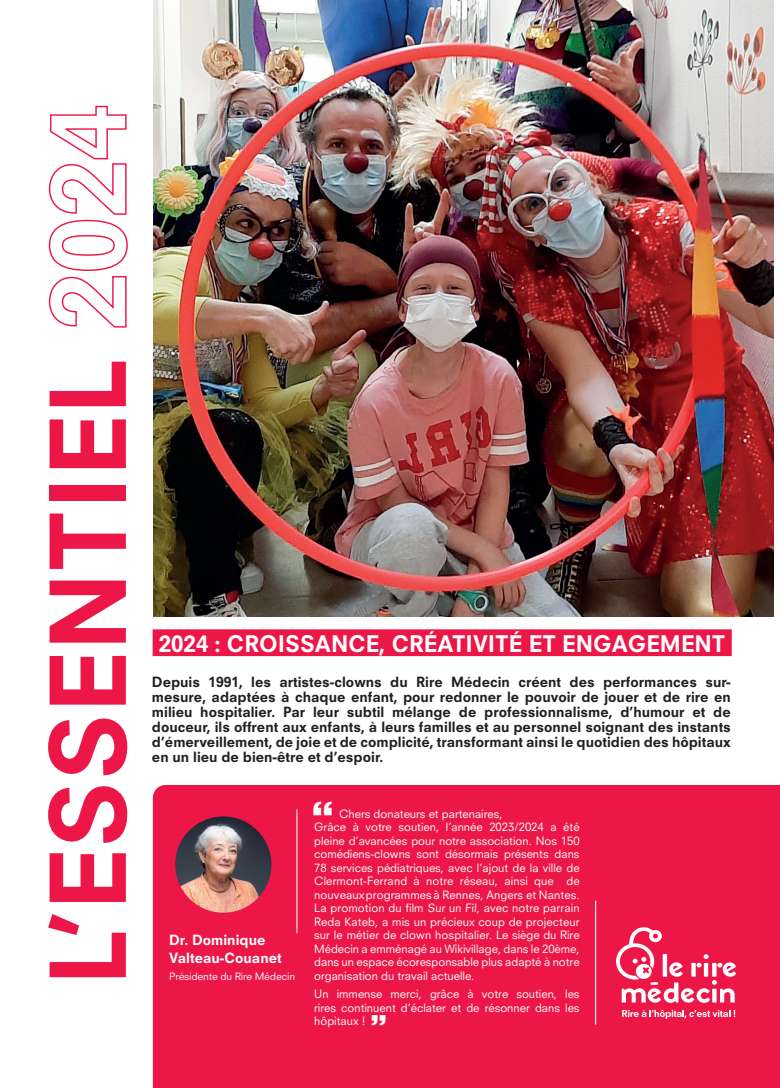
<style>
.page{position:relative;width:780px;height:1088px;background:#fff}
.page>*{position:absolute;margin:0;border:0;box-sizing:border-box;transform-origin:0 0}
.t1{font:800 101.38px "Neuzeit SLT Std";color:#ed1747}
.t2{font:800 22.25px "Neuzeit SLT Std";color:#fff}
.t3{font:800 13.75px/15px "Neuzeit SLT Std";color:#231f20;text-align:justify}
.t4{font:800 13.75px/17.9px "Neuzeit SLT Std";color:#fff}
.t5{font:11.25px/13.5px "Neuzeit SLT Std";color:#fff}
.t6{font:10px "Neuzeit SLT Std";color:#fff}
</style>
<div class="page">
<img style="left:153px;top:0;width:620px;height:617px">
<div style="left:153px;top:629px;width:578px;height:27px;background:#ed1747"></div>
<div style="left:153px;top:785px;width:627px;height:303px;background:#ed1747"></div>
<img style="left:175px;top:816px;width:96px;height:97px;border-radius:48px">
<svg style="left:616px;top:927px;width:120px;height:76px"></svg>
<svg style="left:622px;top:1010px;width:113px;height:9px"></svg>
<hr style="left:296px;top:809px;width:1px;height:124px;background:#fff">
<hr style="left:595px;top:901px;width:1px;height:124px;background:#fff">
<svg style="left:313px;top:801px;width:19px;height:14px"></svg>
<svg style="left:372px;top:1014px;width:13px;height:11px"></svg>
<h1 class="t1" style="left:26px;top:985px;width:883px;rotate:-90deg">L’ESSENTIEL 2024</h1>
<h2 class="t2" style="left:159px;top:630px;width:568px">2024 : CROISSANCE, CRÉATIVITÉ ET ENGAGEMENT</h2>
<p class="t3" style="left:152px;top:674px;width:580px">Depuis 1991, les artistes-clowns du Rire Médecin créent des performances sur&shy;mesure, adaptées à chaque enfant, pour redonner le pouvoir de jouer et de rire en milieu hospitalier. Par leur subtil mélange de professionnalisme, d’humour et de douceur, ils offrent aux enfants, à leurs familles et au personnel soignant des instants d’émerveillement, de joie et de complicité, transformant ainsi le quotidien des hôpitaux en un lieu de bien-être et d’espoir.</p>
<p class="t4" style="left:169px;top:931px;width:114px">Dr. Dominique<br>Valteau-Couanet</p>
<p class="t6" style="left:169px;top:970px;width:128px">Présidente du Rire Médecin</p>
<p class="t5" style="left:314px;top:807px;width:267px;text-indent:25px">Chers donateurs et partenaires,<br>Grâce à votre soutien, l’année 2023/2024 a été pleine d’avancées pour notre association. Nos 150 comédiens-clowns sont désormais présents dans 78 services pédiatriques, avec l’ajout de la ville de Clermont-Ferrand à notre réseau, ainsi que de nouveaux programmes à Rennes, Angers et Nantes.<br>La promotion du film Sur un Fil, avec notre parrain Reda Kateb, a mis un précieux coup de projecteur sur le métier de clown hospitalier. Le siège du Rire Médecin a emménagé au Wikivillage, dans le 20ème, dans un espace écoresponsable plus adapté à notre organisation du travail actuelle.</p>
<p class="t5" style="left:314px;top:987px;width:267px;text-align:justify">Un immense merci, grâce à votre soutien, les rires continuent d’éclater et de résonner dans les hôpitaux !</p>
</div>
